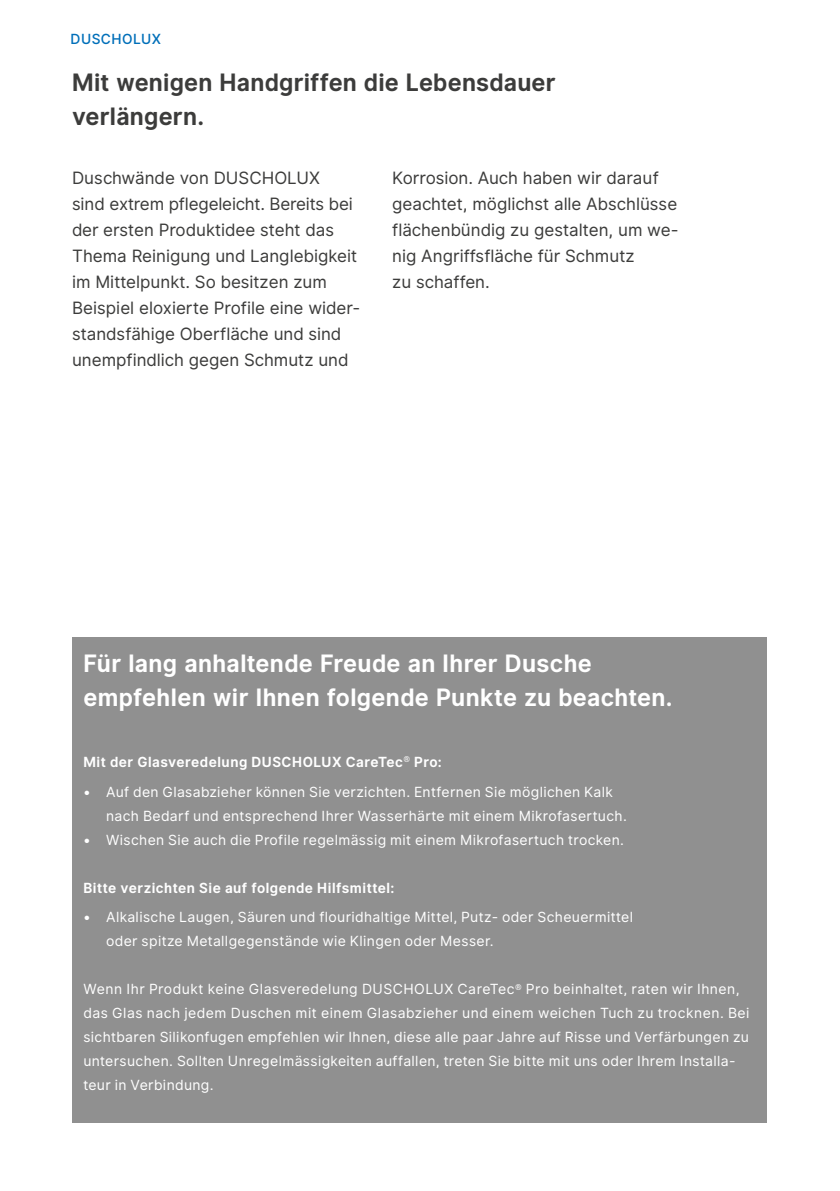
<style>
.page{position:relative;width:840px;height:1191px;background:#fff}
.page>*{position:absolute;margin:0;border:0;box-sizing:border-box;transform-origin:0 0}
.t1{font:700 24px/34px "Inter UI";letter-spacing:.015em;color:#fff}
.t2{font:700 24px/34px "Inter UI";letter-spacing:.01em;color:#3c3c3b}
.t3{font:17px/26px "Inter UI";color:#3c3c3b}
.t4{font:14px/24px "Inter UI";letter-spacing:.025em;color:#fff}
.t5{font:700 14px "Inter UI";letter-spacing:.035em;color:#fff}
.t6{font:500 14px "Inter UI";letter-spacing:.03em;color:#006fb9}
</style>
<div class="page">
<div style="left:72px;top:637px;width:693px;height:486px;background:#909090"></div>
<p class="t6" style="left:71px;top:29px;width:92px">DUSCHOLUX</p>
<h1 class="t2" style="left:72px;top:66px;width:485px">Mit wenigen Handgriffen die Lebensdauer verlängern.</h1>
<p class="t3" style="left:72px;top:165px;width:289px">Duschwände von DUSCHOLUX<br>sind extrem pflegeleicht. Bereits bei der ersten Produktidee steht das Thema Reinigung und Langlebigkeit im Mittelpunkt. So besitzen zum Beispiel eloxierte Profile eine wider&shy;standsfähige Oberfläche und sind unempfindlich gegen Schmutz und</p>
<p class="t3" style="left:392px;top:165px;width:288px">Korrosion. Auch haben wir darauf geachtet, möglichst alle Abschlüsse flächenbündig zu gestalten, um we&shy;nig Angriffsfläche für Schmutz<br>zu schaffen.</p>
<h1 class="t1" style="left:83px;top:647px;width:590px">Für lang anhaltende Freude an Ihrer Dusche empfehlen wir Ihnen folgende Punkte zu beachten.</h1>
<p class="t5" style="left:83px;top:752px;width:360px">Mit der Glasveredelung DUSCHOLUX CareTec<sup>®</sup> Pro:</p>
<p class="t4" style="left:106px;top:780px;width:522px;text-indent:-23px">• Auf den Glasabzieher können Sie verzichten. Entfernen Sie möglichen Kalk nach Bedarf und entsprechend Ihrer Wasserhärte mit einem Mikrofasertuch.</p>
<p class="t4" style="left:83px;top:827px;width:542px">• Wischen Sie auch die Profile regelmässig mit einem Mikrofasertuch trocken.</p>
<p class="t5" style="left:83px;top:878px;width:312px">Bitte verzichten Sie auf folgende Hilfsmittel:</p>
<p class="t4" style="left:106px;top:905px;width:528px;text-indent:-23px">• Alkalische Laugen, Säuren und flouridhaltige Mittel, Putz- oder Scheuermittel oder spitze Metallgegenstände wie Klingen oder Messer.</p>
<p class="t4" style="left:83px;top:977px;width:667px">Wenn Ihr Produkt keine Glasveredelung DUSCHOLUX CareTec<sup>®</sup> Pro beinhaltet, raten wir Ihnen, das Glas nach jedem Duschen mit einem Glasabzieher und einem weichen Tuch zu trocknen. Bei sichtbaren Silikonfugen empfehlen wir Ihnen, diese alle paar Jahre auf Risse und Verfärbungen zu untersuchen. Sollten Unregelmässigkeiten auffallen, treten Sie bitte mit uns oder Ihrem Installa&shy;teur in Verbindung.</p>
</div>
